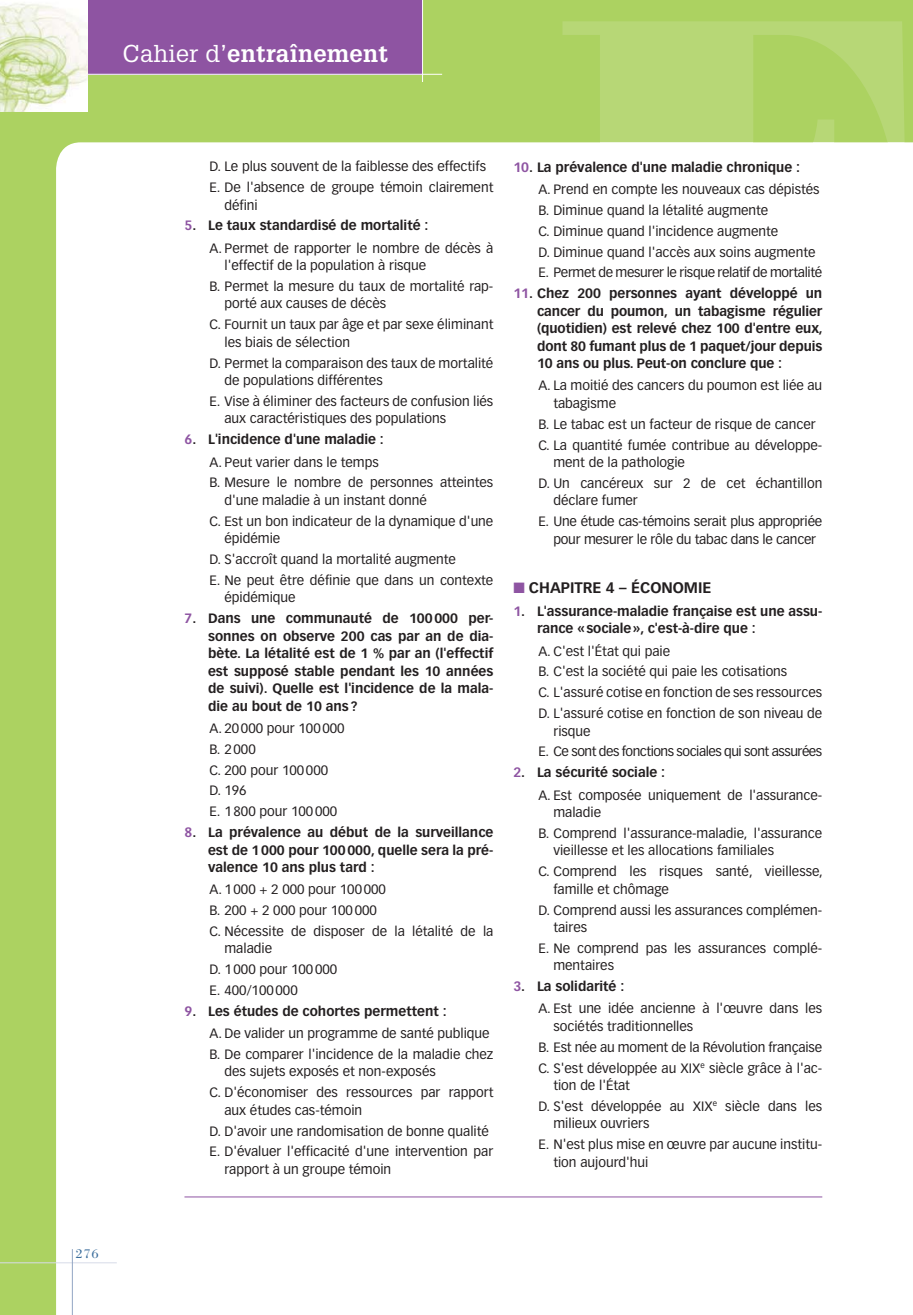
<style>
.page{position:relative;width:913px;height:1315px;background:#acd261}
.page>*{position:absolute;margin:0;border:0;box-sizing:border-box;transform-origin:0 0}
.t1{font:700 23.8px "Glypha";letter-spacing:.01em;color:#fff}
.t2{font:700 15.05px "Vectora LH";color:#231f20}
.t3{font:13.3px/20.8px "Vectora LH";color:#231f20}
.t4{font:700 13.3px/17.5px "Vectora LH";color:#231f20;text-align:justify}
.t5{font:13.3px/20.8px "Vectora LH";letter-spacing:-.035em;color:#231f20}
.t6{font:13.3px "Bodoni";color:#396c9b}
.s1{font-weight:400}
.s2{font-weight:700;color:#8e54a2}
.s3{font-weight:700}
.s4{color:#8e54a2}
</style>
<div class="page">
<div style="left:56px;top:142px;width:857px;height:1173px;background:#fff"></div>
<hr style="left:0;top:1262px;width:117px;height:1px;background:#d7dce8">
<hr style="left:72px;top:1249px;width:1px;height:66px;background:#92a5c3">
<div style="left:88px;top:0;width:334px;height:75px;background:#8e54a2"></div>
<svg style="left:562px;top:21px;width:342px;height:121px"></svg>
<div style="left:562px;top:142px;width:347px;height:230px;background:#fff"></div>
<hr style="left:184px;top:1196px;width:638px;height:1px;background:#8e54a2">
<hr style="left:422px;top:0;width:1px;height:82px;background:#fff">
<hr style="left:88px;top:74px;width:354px;height:1px;background:#fff">
<img style="left:0;top:0;width:88px;height:111px">
<h1 class="t1" style="left:123px;top:45px;width:267px"><span class="s1">Cahier d’</span>entraînement</h1>
<p class="t6" style="left:76px;top:1248px;width:24px">276</p>
<p class="t3" style="left:209px;top:157px;width:285px">D. Le plus souvent de la faiblesse des effectifs<br>E. De l'absence de groupe témoin clairement</p>
<p class="t3" style="left:224px;top:195px;width:35px">défini</p>
<p class="t3" style="left:209px;top:215px;width:285px;line-height:22.2px;text-indent:-25px"><span class="s2">5</span><span class="s3">. Le taux standardisé de mortalité :<br></span>A. Permet de rapporter le nombre de décès à</p>
<p class="t3" style="left:209px;top:256px;width:285px;text-indent:15px">l'effectif de la population à risque<br>B. Permet la mesure du taux de mortalité rap-</p>
<p class="t3" style="left:209px;top:294px;width:285px;text-indent:15px">porté aux causes de décès<br>C. Fournit un taux par âge et par sexe éliminant</p>
<p class="t3" style="left:209px;top:332px;width:285px;text-indent:15px">les biais de sélection<br>D. Permet la comparaison des taux de mortalité</p>
<p class="t3" style="left:209px;top:371px;width:285px;text-indent:15px">de populations différentes<br>E. Vise à éliminer des facteurs de confusion liés</p>
<p class="t3" style="left:224px;top:409px;width:223px">aux caractéristiques des populations</p>
<p class="t4" style="left:209px;top:429px;width:176px;line-height:22.2px;text-indent:-25px"><span class="s4">6</span>. L'incidence d'une maladie :<br><span class="s1">A. Peut varier dans le temps</span></p>
<p class="t3" style="left:224px;top:475px;width:270px;line-height:17.5px;text-indent:-15px">B. Mesure le nombre de personnes atteintes d'une maladie à un instant donné</p>
<p class="t3" style="left:224px;top:513px;width:270px;line-height:17.5px;text-indent:-15px">C. Est un bon indicateur de la dynamique d'une épidémie</p>
<p class="t3" style="left:209px;top:550px;width:285px">D. S'accroît quand la mortalité augmente<br>E. Ne peut être définie que dans un contexte</p>
<p class="t3" style="left:224px;top:588px;width:73px">épidémique</p>
<p class="t4" style="left:208px;top:610px;width:287px;text-indent:-24px"><span class="s4">7</span>. Dans une communauté de 100 000 per&shy;sonnes on observe 200 cas par an de dia&shy;bète. La létalité est de 1 % par an (l'effectif est supposé stable pendant les 10 années de suivi). Quelle est l'incidence de la mala&shy;die au bout de 10 ans ?</p>
<p class="t3" style="left:209px;top:718px;width:137px">A. 20 000 pour 100 000<br>B. 2 000<br>C. 200 pour 100 000<br>D. 196<br>E. 1 800 pour 100 000</p>
<p class="t4" style="left:208px;top:824px;width:287px;text-indent:-24px"><span class="s4">8</span>. La prévalence au début de la surveillance est de 1 000 pour 100 000, quelle sera la pré&shy;valence 10 ans plus tard :</p>
<p class="t3" style="left:209px;top:880px;width:285px">A. 1 000 + 2 000 pour 100 000<br>B. 200 + 2 000 pour 100 000<br>C. Nécessite de disposer de la létalité de la</p>
<p class="t3" style="left:209px;top:939px;width:129px;text-indent:15px">maladie<br>D. 1 000 pour 100 000<br>E. 400/100 000</p>
<p class="t3" style="left:209px;top:1001px;width:282px;line-height:22.2px;text-indent:-25px"><span class="s2">9</span><span class="s3">. Les études de cohortes permettent :<br></span>A. De valider un programme de santé publique</p>
<p class="t3" style="left:224px;top:1046px;width:270px;line-height:17.5px;text-indent:-15px">B. De comparer l'incidence de la maladie chez des sujets exposés et non-exposés</p>
<p class="t3" style="left:224px;top:1084px;width:270px;line-height:17.5px;text-indent:-15px">C. D'économiser des ressources par rapport aux études cas-témoin</p>
<p class="t3" style="left:209px;top:1121px;width:285px">D. D'avoir une randomisation de bonne qualité<br>E. D'évaluer l'efficacité d'une intervention par</p>
<p class="t3" style="left:224px;top:1159px;width:168px">rapport à un groupe témoin</p>
<p class="t3" style="left:538px;top:157px;width:283px;line-height:22.2px;text-indent:-25px"><span class="s2">10</span><span class="s3">. La prévalence d'une maladie chronique :<br></span>A. Prend en compte les nouveaux cas dépistés</p>
<p class="t3" style="left:538px;top:201px;width:285px">B. Diminue quand la létalité augmente<br>C. Diminue quand l'incidence augmente<br>D. Diminue quand l'accès aux soins augmente E. Permet de mesurer le risque relatif de mortalité</p>
<p class="t4" style="left:537px;top:286px;width:287px;text-indent:-24px"><span class="s4">11</span>. Chez 200 personnes ayant développé un cancer du poumon, un tabagisme régulier (quotidien) est relevé chez 100 d'entre eux, dont 80 fumant plus de 1 paquet/jour depuis 10 ans ou plus. Peut-on conclure que :</p>
<p class="t3" style="left:553px;top:378px;width:270px;line-height:17.5px;text-indent:-15px">A. La moitié des cancers du poumon est liée au tabagisme</p>
<p class="t3" style="left:538px;top:414px;width:285px">B. Le tabac est un facteur de risque de cancer<br>C. La quantité fumée contribue au développe-</p>
<p class="t3" style="left:538px;top:453px;width:285px;text-indent:15px">ment de la pathologie<br>D. Un cancéreux sur 2 de cet échantillon</p>
<p class="t3" style="left:538px;top:491px;width:285px;text-indent:15px">déclare fumer<br>E. Une étude cas-témoins serait plus appropriée</p>
<p class="t3" style="left:553px;top:529px;width:264px">pour mesurer le rôle du tabac dans le cancer</p>
<p class="t2" style="left:513px;top:582px;width:199px"><span class="s4">■</span> CHAPITRE 4 – ÉCONOMIE</p>
<p class="t4" style="left:537px;top:603px;width:287px;text-indent:-24px"><span class="s4">1</span>. L'assurance-maladie française est une assu&shy;rance « sociale », c'est-à-dire que :</p>
<p class="t3" style="left:538px;top:641px;width:285px">A. C'est l'État qui paie<br>B. C'est la société qui paie les cotisations<br>C. L'assuré cotise en fonction de ses ressources D. L'assuré cotise en fonction de son niveau de</p>
<p class="t5" style="left:538px;top:721px;width:285px;text-indent:15px">risque<br>E. Ce sont des fonctions sociales qui sont assurées</p>
<p class="t3" style="left:538px;top:762px;width:285px;line-height:22.2px;text-indent:-25px"><span class="s2">2</span><span class="s3">. La sécurité sociale :<br></span>A. Est composée uniquement de l'assurance-</p>
<p class="t3" style="left:538px;top:803px;width:285px;text-indent:15px">maladie<br>B. Comprend l'assurance-maladie, l'assurance</p>
<p class="t3" style="left:538px;top:841px;width:286px;text-indent:15px">vieillesse et les allocations familiales<br>C. Comprend les risques santé, vieillesse,</p>
<p class="t3" style="left:538px;top:879px;width:285px;text-indent:15px">famille et chômage<br>D. Comprend aussi les assurances complémen-</p>
<p class="t3" style="left:538px;top:918px;width:285px;text-indent:15px">taires<br>E. Ne comprend pas les assurances complé-</p>
<p class="t3" style="left:553px;top:956px;width:62px">mentaires</p>
<p class="t3" style="left:538px;top:976px;width:285px;line-height:22.2px;text-indent:-25px"><span class="s2">3</span><span class="s3">. La solidarité :<br></span>A. Est une idée ancienne à l'œuvre dans les</p>
<p class="t3" style="left:538px;top:1016px;width:285px;text-indent:15px">sociétés traditionnelles<br>B. Est née au moment de la Révolution française<br>C. S'est développée au XIX <sup>e</sup> siècle grâce à l'ac-</p>
<p class="t3" style="left:538px;top:1076px;width:285px;text-indent:15px">tion de l'État<br>D. S'est développée au XIX <sup>e</sup> siècle dans les</p>
<p class="t3" style="left:538px;top:1114px;width:285px;text-indent:15px">milieux ouvriers<br>E. N'est plus mise en œuvre par aucune institu-</p>
<p class="t3" style="left:553px;top:1152px;width:97px">tion aujourd'hui</p>
</div>
